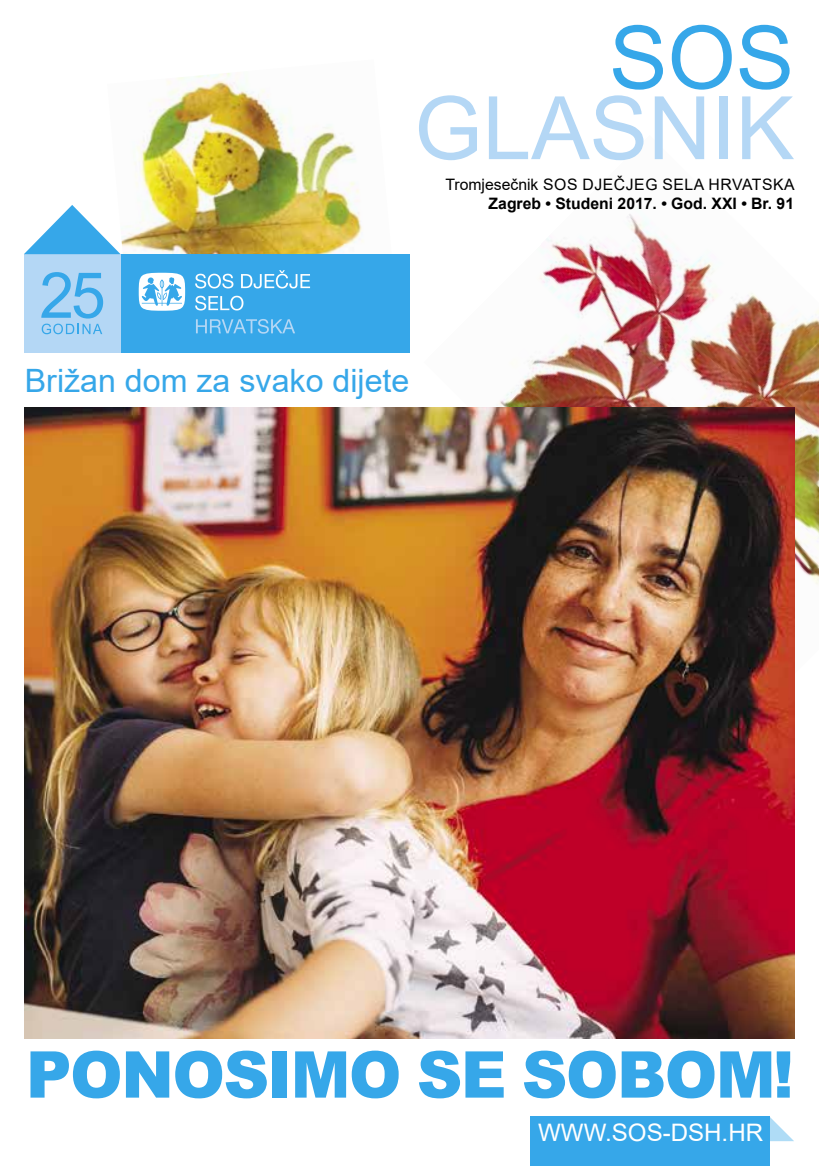
<style>
.page{position:relative;width:819px;height:1166px;background:#fff}
.page>*{position:absolute;margin:0;border:0;box-sizing:border-box;transform-origin:0 0}
.t1{font:87.5px "Arial";color:#b4d7f5}
.t2{font:87.5px "Arial";color:#36a7e9}
.t3{font:900 64.58px "Arial";letter-spacing:-.025em;color:#36a7e9}
.t4{font:32.2px "Arial";color:#36a7e9}
.t5{font:24.15px "Arial";color:#fff}
.t6{font:15.75px "Arial";letter-spacing:.035em;color:#000}
.t7{font:700 15.75px "Arial";color:#000}
</style>
<div class="page">
<img style="left:497px;top:214px;width:322px;height:488px">
<img style="left:120px;top:73px;width:243px;height:181px">
<img style="left:25px;top:407px;width:769px;height:631px">
<div style="left:530px;top:1116px;width:239px;height:50px;background:#36a7e9"></div>
<svg style="left:769px;top:1116px;width:25px;height:25px"></svg>
<div style="left:120px;top:254px;width:289px;height:99px;background:#36a7e9"></div>
<svg style="left:139px;top:273px;width:46px;height:38px"></svg>
<svg style="left:195px;top:270px;width:115px;height:18px"></svg>
<svg style="left:195px;top:296px;width:48px;height:14px"></svg>
<svg style="left:196px;top:319px;width:99px;height:15px"></svg>
<div style="left:24px;top:254px;width:96px;height:99px;background:#b4d7f5"></div>
<svg style="left:24px;top:205px;width:96px;height:49px"></svg>
<svg style="left:41px;top:272px;width:62px;height:46px"></svg>
<svg style="left:42px;top:324px;width:60px;height:10px"></svg>
<h1 class="t2" style="left:609px;top:-2px;width:186px">SOS</h1>
<h1 class="t1" style="left:414px;top:68px;width:381px">GLASNIK</h1>
<p class="t6" style="left:445px;top:174px;width:351px">Tromjesečnik SOS DJEČJEG SELA HRVATSKA</p>
<p class="t7" style="left:488px;top:193px;width:307px">Zagreb • Studeni 2017. • God. XXI • Br. 91</p>
<h3 class="t4" style="left:25px;top:359px;width:386px">Brižan dom za svako dijete</h3>
<h2 class="t3" style="left:26px;top:1027px;width:769px">PONOSIMO SE SOBOM!</h2>
<h3 class="t5" style="left:538px;top:1116px;width:226px">WWW.SOS-DSH.HR</h3>
</div>
